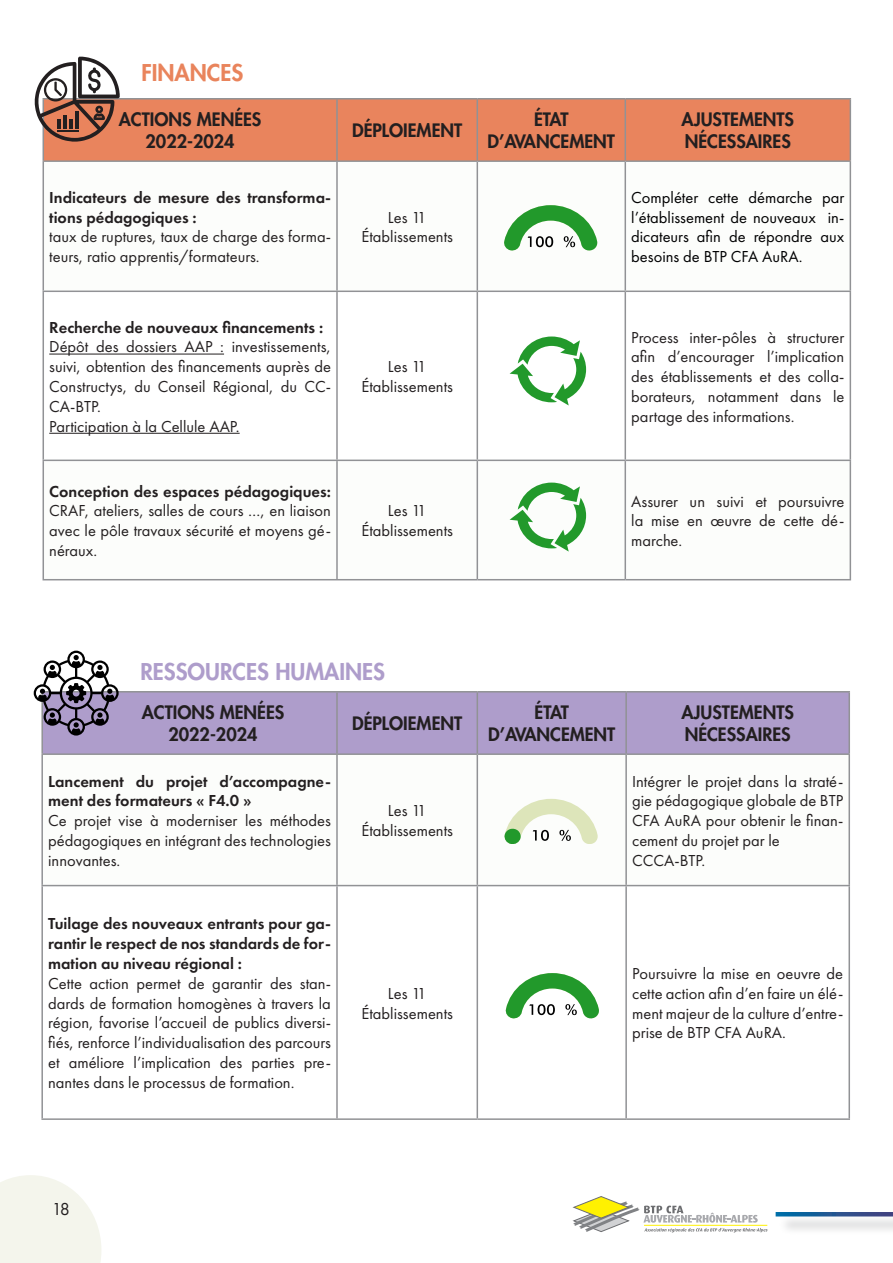
<style>
.page{position:relative;width:893px;height:1263px;background:#fff}
.page>*{position:absolute;margin:0;border:0;box-sizing:border-box;transform-origin:0 0}
.t1{font:800 22.5px "Futura LT";color:#ae9dcb}
.t2{font:800 22.5px "Futura LT";color:#e9845c}
.t3{font:800 18px "Futura LT";color:#231f20}
.t4{font:18px "Futura PT";color:#231f20}
.t5{font:16.5px/19.8px "Futura PT";color:#231f20;text-align:justify}
.t6{font:600 16.5px/19.8px "Futura PT";color:#231f20}
.t7{font:16.5px/19.8px "Futura PT";color:#000001;text-align:justify}
.s1{font-weight:600}
</style>
<div class="page">
<svg style="left:0;top:1175px;width:101px;height:88px"></svg>
<svg style="left:573px;top:1196px;width:195px;height:36px"></svg>
<div style="left:778px;top:1214px;width:115px;height:21px;background:#919295;opacity:.5"></div>
<svg style="left:776px;top:1212px;width:117px;height:4px"></svg>
<div style="left:44px;top:100px;width:806px;height:60px;background:#e9845d"></div>
<svg style="left:44px;top:162px;width:806px;height:417px"></svg>
<hr style="left:336px;top:100px;width:2px;height:60px;background:#919295">
<hr style="left:477px;top:100px;width:1px;height:60px;background:#919295">
<hr style="left:625px;top:100px;width:1px;height:60px;background:#919295">
<hr style="left:336px;top:162px;width:2px;height:129px;background:#919295">
<hr style="left:477px;top:162px;width:1px;height:129px;background:#919295">
<hr style="left:625px;top:162px;width:1px;height:129px;background:#919295">
<hr style="left:43px;top:291px;width:294px;height:1px;background:#919295">
<hr style="left:337px;top:291px;width:140px;height:1px;background:#919295">
<hr style="left:336px;top:292px;width:2px;height:168px;background:#919295">
<hr style="left:477px;top:291px;width:148px;height:1px;background:#919295">
<hr style="left:477px;top:292px;width:1px;height:168px;background:#919295">
<hr style="left:625px;top:291px;width:226px;height:1px;background:#919295">
<hr style="left:625px;top:292px;width:1px;height:168px;background:#919295">
<hr style="left:43px;top:460px;width:294px;height:1px;background:#919295">
<hr style="left:337px;top:460px;width:140px;height:1px;background:#919295">
<hr style="left:336px;top:461px;width:2px;height:118px;background:#919295">
<hr style="left:477px;top:460px;width:148px;height:1px;background:#919295">
<hr style="left:477px;top:461px;width:1px;height:118px;background:#919295">
<hr style="left:625px;top:460px;width:226px;height:1px;background:#919295">
<hr style="left:625px;top:461px;width:1px;height:118px;background:#919295">
<hr style="left:43px;top:579px;width:294px;height:1px;background:#919295">
<hr style="left:337px;top:579px;width:140px;height:1px;background:#919295">
<hr style="left:477px;top:579px;width:148px;height:1px;background:#919295">
<hr style="left:625px;top:579px;width:226px;height:1px;background:#919295">
<hr style="left:43px;top:162px;width:1px;height:129px;background:#919295">
<hr style="left:850px;top:162px;width:1px;height:129px;background:#919295">
<hr style="left:43px;top:292px;width:1px;height:168px;background:#919295">
<hr style="left:850px;top:292px;width:1px;height:168px;background:#919295">
<hr style="left:43px;top:461px;width:1px;height:118px;background:#919295">
<hr style="left:850px;top:461px;width:1px;height:118px;background:#919295">
<hr style="left:43px;top:98px;width:294px;height:2px;background:#919295">
<hr style="left:43px;top:100px;width:1px;height:60px;background:#919295">
<hr style="left:337px;top:98px;width:140px;height:2px;background:#919295">
<hr style="left:477px;top:98px;width:148px;height:2px;background:#919295">
<hr style="left:625px;top:98px;width:226px;height:2px;background:#919295">
<hr style="left:850px;top:100px;width:1px;height:60px;background:#919295">
<hr style="left:43px;top:160px;width:294px;height:2px;background:#919295">
<hr style="left:337px;top:160px;width:140px;height:2px;background:#919295">
<hr style="left:477px;top:160px;width:148px;height:2px;background:#919295">
<hr style="left:625px;top:160px;width:226px;height:2px;background:#919295">
<svg style="left:504px;top:205px;width:93px;height:45px"></svg>
<hr style="left:49px;top:354px;width:175px;height:1px;background:#231f20">
<hr style="left:49px;top:433px;width:191px;height:1px;background:#231f20">
<svg style="left:35px;top:57px;width:85px;height:84px"></svg>
<div style="left:43px;top:692px;width:805px;height:61px;background:#ae9dcb"></div>
<svg style="left:43px;top:755px;width:805px;height:130px"></svg>
<hr style="left:336px;top:692px;width:2px;height:61px;background:#919295">
<hr style="left:477px;top:692px;width:1px;height:61px;background:#919295">
<hr style="left:625px;top:692px;width:2px;height:61px;background:#919295">
<hr style="left:336px;top:755px;width:2px;height:130px;background:#919295">
<hr style="left:477px;top:755px;width:1px;height:130px;background:#919295">
<hr style="left:625px;top:755px;width:2px;height:130px;background:#919295">
<hr style="left:336px;top:886px;width:2px;height:232px;background:#919295">
<hr style="left:477px;top:886px;width:1px;height:232px;background:#919295">
<hr style="left:625px;top:886px;width:2px;height:232px;background:#919295">
<hr style="left:41px;top:755px;width:2px;height:130px;background:#919295">
<hr style="left:848px;top:755px;width:2px;height:130px;background:#919295">
<hr style="left:41px;top:885px;width:296px;height:1px;background:#919295">
<hr style="left:41px;top:886px;width:2px;height:232px;background:#919295">
<hr style="left:337px;top:885px;width:140px;height:1px;background:#919295">
<hr style="left:477px;top:885px;width:149px;height:1px;background:#919295">
<hr style="left:626px;top:885px;width:224px;height:1px;background:#919295">
<hr style="left:848px;top:886px;width:2px;height:232px;background:#919295">
<hr style="left:41px;top:1118px;width:296px;height:2px;background:#919295">
<hr style="left:337px;top:1118px;width:140px;height:2px;background:#919295">
<hr style="left:477px;top:1118px;width:149px;height:2px;background:#919295">
<hr style="left:626px;top:1118px;width:224px;height:2px;background:#919295">
<hr style="left:41px;top:691px;width:296px;height:1px;background:#919295">
<hr style="left:41px;top:692px;width:2px;height:61px;background:#919295">
<hr style="left:337px;top:691px;width:140px;height:1px;background:#919295">
<hr style="left:477px;top:691px;width:149px;height:1px;background:#919295">
<hr style="left:626px;top:691px;width:224px;height:1px;background:#919295">
<hr style="left:848px;top:692px;width:2px;height:61px;background:#919295">
<hr style="left:41px;top:753px;width:296px;height:2px;background:#919295">
<hr style="left:337px;top:753px;width:140px;height:2px;background:#919295">
<hr style="left:477px;top:753px;width:149px;height:2px;background:#919295">
<hr style="left:626px;top:753px;width:224px;height:2px;background:#919295">
<svg style="left:504px;top:799px;width:94px;height:45px"></svg>
<svg style="left:504px;top:828px;width:17px;height:16px"></svg>
<svg style="left:34px;top:651px;width:84px;height:84px"></svg>
<svg style="left:506px;top:973px;width:93px;height:45px"></svg>
<svg style="left:510px;top:336px;width:76px;height:69px"></svg>
<svg style="left:510px;top:483px;width:76px;height:69px"></svg>
<p class="t2" style="left:141px;top:57px;width:103px">FINANCES</p>
<p class="t3" style="left:119px;top:108px;width:144px">ACTIONS MENÉES</p>
<p class="t3" style="left:146px;top:129px;width:91px">2022-2024</p>
<p class="t6" style="left:49px;top:187px;width:283px">Indicateurs de mesure des transforma&shy;tions pédagogiques :</p>
<p class="t5" style="left:49px;top:227px;width:283px">taux de ruptures, taux de charge des forma&shy;teurs, ratio apprentis/formateurs.</p>
<p class="t6" style="left:49px;top:317px;width:275px">Recherche de nouveaux financements :</p>
<p class="t5" style="left:49px;top:337px;width:283px">Dépôt des dossiers AAP : investissements, suivi, obtention des financements auprès de Constructys, du Conseil Régional, du CC-CA-BTP.</p>
<p class="t5" style="left:49px;top:416px;width:192px">Participation à la Cellule AAP.</p>
<p class="t5" style="left:49px;top:481px;width:283px"><span class="s1">Conception des espaces pédagogiques:<br></span>CRAF, ateliers, salles de cours …, en liaison avec le pôle travaux sécurité et moyens gé&shy;néraux.</p>
<p class="t3" style="left:352px;top:118px;width:112px">DÉPLOIEMENT</p>
<p class="t5" style="left:388px;top:207px;width:40px">Les 11</p>
<p class="t5" style="left:361px;top:227px;width:93px">Établissements</p>
<p class="t5" style="left:388px;top:357px;width:40px">Les 11</p>
<p class="t5" style="left:361px;top:376px;width:93px">Établissements</p>
<p class="t5" style="left:388px;top:501px;width:40px">Les 11</p>
<p class="t5" style="left:361px;top:521px;width:93px">Établissements</p>
<p class="t3" style="left:534px;top:108px;width:36px">ÉTAT</p>
<p class="t3" style="left:488px;top:129px;width:129px">D’AVANCEMENT</p>
<p class="t3" style="left:682px;top:108px;width:114px">AJUSTEMENTS</p>
<p class="t3" style="left:685px;top:129px;width:108px">NÉCESSAIRES</p>
<p class="t7" style="left:631px;top:187px;width:215px">Compléter cette démarche par l’établissement de nouveaux in&shy;dicateurs afin de répondre aux besoins de BTP CFA AuRA.</p>
<p class="t5" style="left:631px;top:327px;width:215px">Process inter-pôles à structurer afin d’encourager l’implication des établissements et des colla&shy;borateurs, notamment dans le partage des informations.</p>
<p class="t5" style="left:631px;top:491px;width:215px">Assurer un suivi et poursuivre la mise en œuvre de cette dé&shy;marche.</p>
<p class="t1" style="left:140px;top:657px;width:246px">RESSOURCES HUMAINES</p>
<p class="t3" style="left:142px;top:701px;width:144px">ACTIONS MENÉES</p>
<p class="t3" style="left:168px;top:722px;width:91px">2022-2024</p>
<p class="t3" style="left:352px;top:711px;width:112px">DÉPLOIEMENT</p>
<p class="t6" style="left:48px;top:771px;width:284px">Lancement du projet d’accompagne&shy;ment des formateurs « F4.0 »</p>
<p class="t5" style="left:48px;top:811px;width:284px">Ce projet vise à moderniser les méthodes pédagogiques en intégrant des technologies innovantes.</p>
<p class="t5" style="left:388px;top:801px;width:40px">Les 11</p>
<p class="t5" style="left:361px;top:820px;width:93px">Établissements</p>
<p class="t6" style="left:48px;top:914px;width:284px;text-align:justify">Tuilage des nouveaux entrants pour ga&shy;rantir le respect de nos standards de for&shy;mation au niveau régional :</p>
<p class="t5" style="left:48px;top:973px;width:284px">Cette action permet de garantir des stan&shy;dards de formation homogènes à travers la région, favorise l’accueil de publics diversi&shy;fiés, renforce l’individualisation des parcours et améliore l’implication des parties pre&shy;nantes dans le processus de formation.</p>
<p class="t5" style="left:388px;top:983px;width:40px">Les 11</p>
<p class="t5" style="left:361px;top:1003px;width:93px">Établissements</p>
<p class="t3" style="left:535px;top:701px;width:36px">ÉTAT</p>
<p class="t3" style="left:488px;top:722px;width:129px">D’AVANCEMENT</p>
<p class="t3" style="left:681px;top:701px;width:114px">AJUSTEMENTS</p>
<p class="t3" style="left:685px;top:722px;width:108px">NÉCESSAIRES</p>
<p class="t5" style="left:632px;top:771px;width:213px">Intégrer le projet dans la straté&shy;gie pédagogique globale de BTP CFA AuRA pour obtenir le finan&shy;cement du projet par le</p>
<p class="t5" style="left:632px;top:850px;width:75px">CCCA-BTP.</p>
<p class="t5" style="left:632px;top:963px;width:213px">Poursuivre la mise en oeuvre de cette action afin d’en faire un élé&shy;ment majeur de la culture d’entre&shy;prise de BTP CFA AuRA.</p>
<p class="t4" style="left:52px;top:1198px;width:20px">18</p>
</div>
